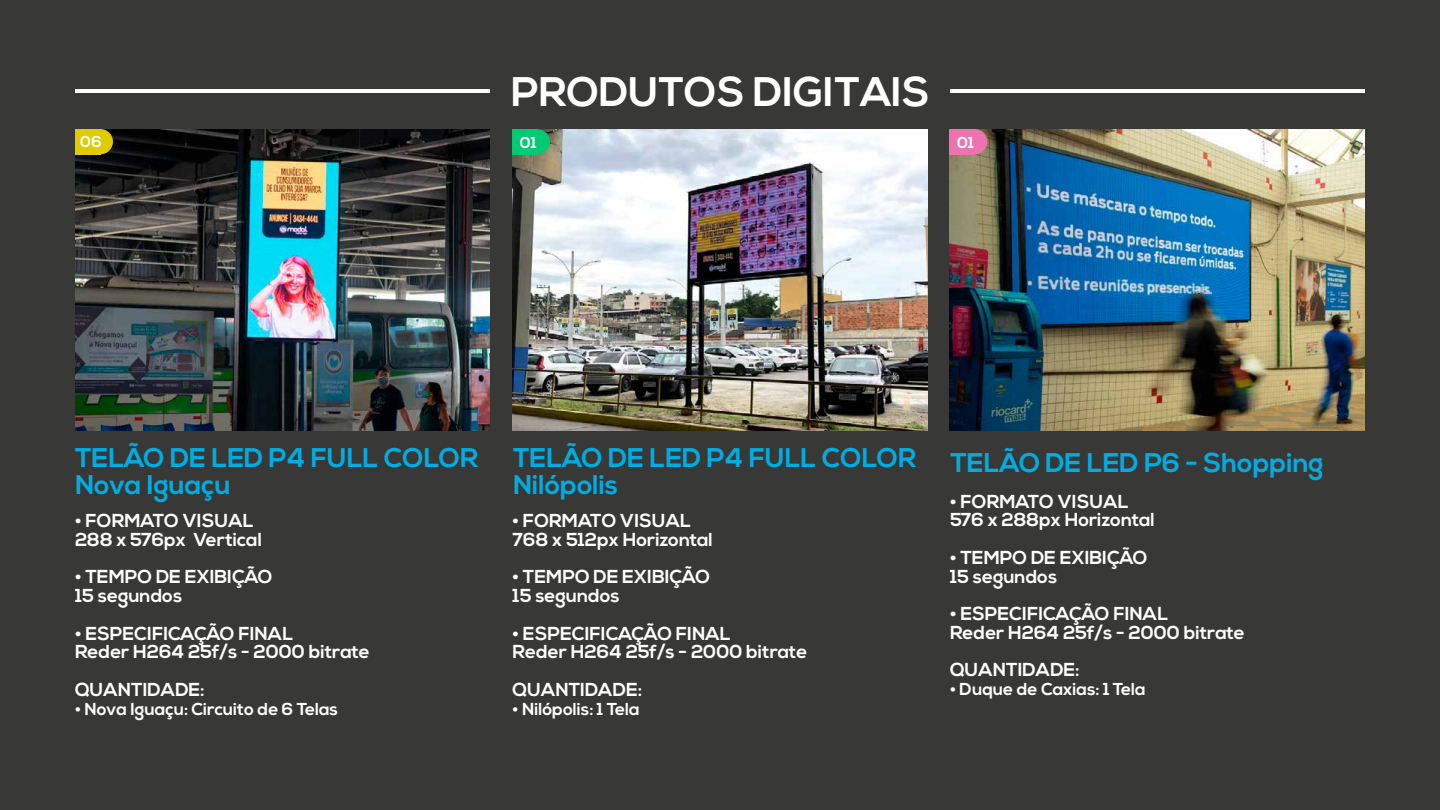
<style>
.page{position:relative;width:1440px;height:810px;background:#383837}
.page>*{position:absolute;margin:0;border:0;box-sizing:border-box;transform-origin:0 0}
.t1{font:700 41.25px "Nexa";color:#fff}
.t2{font:700 27px/27px "Nexa";color:#00ade3}
.t3{font:700 18.75px/18.8px "Nexa";color:#fff}
.t4{font:700 17.25px "Nexa";color:#fff}
.t5{font:700 15.75px "Nexa";color:#fff}
</style>
<div class="page">
<hr style="left:75px;top:90px;width:415px;height:3px;background:#fff">
<hr style="left:950px;top:90px;width:415px;height:3px;background:#fff">
<img style="left:950px;top:129px;width:414px;height:301px">
<img style="left:512px;top:129px;width:415px;height:301px">
<img style="left:75px;top:129px;width:415px;height:301px">
<div style="left:75px;top:129px;width:25px;height:25px;background:#e0ca00"></div>
<div style="left:88px;top:129px;width:25px;height:25px;background:#e0ca00;border-radius:50%"></div>
<div style="left:512px;top:129px;width:25px;height:25px;background:#00cb74"></div>
<div style="left:525px;top:129px;width:25px;height:25px;background:#00cb74;border-radius:50%"></div>
<div style="left:950px;top:129px;width:25px;height:25px;background:#ed73ae"></div>
<div style="left:962px;top:129px;width:25px;height:25px;background:#ed73ae;border-radius:50%"></div>
<h1 class="t1" style="left:511px;top:68px;width:420px">PRODUTOS DIGITAIS</h1>
<p class="t5" style="left:80px;top:133px;width:23px">06</p>
<p class="t5" style="left:520px;top:133px;width:18px">01</p>
<p class="t5" style="left:957px;top:133px;width:18px">01</p>
<h2 class="t2" style="left:75px;top:445px;width:405px">TELÃO DE LED P4 FULL COLOR<br>Nova Iguaçu</h2>
<p class="t3" style="left:75px;top:512px;width:188px">• FORMATO VISUAL<br>288 x 576px Vertical</p>
<p class="t3" style="left:75px;top:568px;width:199px">• TEMPO DE EXIBIÇÃO<br>15 segundos</p>
<p class="t3" style="left:75px;top:624px;width:296px">• ESPECIFICAÇÃO FINAL<br>Reder H264 25f/s - 2000 bitrate</p>
<p class="t3" style="left:75px;top:681px;width:131px">QUANTIDADE:</p>
<p class="t4" style="left:75px;top:699px;width:265px">• Nova Iguaçu: Circuito de 6 Telas</p>
<h2 class="t2" style="left:513px;top:445px;width:405px">TELÃO DE LED P4 FULL COLOR<br>Nilópolis</h2>
<p class="t3" style="left:512px;top:512px;width:202px">• FORMATO VISUAL<br>768 x 512px Horizontal</p>
<p class="t3" style="left:512px;top:568px;width:199px">• TEMPO DE EXIBIÇÃO<br>15 segundos</p>
<p class="t3" style="left:512px;top:624px;width:296px">• ESPECIFICAÇÃO FINAL<br>Reder H264 25f/s - 2000 bitrate</p>
<p class="t3" style="left:512px;top:681px;width:131px">QUANTIDADE:</p>
<p class="t4" style="left:512px;top:699px;width:129px">• Nilópolis: 1 Tela</p>
<h2 class="t2" style="left:950px;top:450px;width:375px">TELÃO DE LED P6 - Shopping</h2>
<p class="t3" style="left:950px;top:493px;width:206px">• FORMATO VISUAL<br>576 x 288px Horizontal</p>
<p class="t3" style="left:950px;top:549px;width:199px">• TEMPO DE EXIBIÇÃO<br>15 segundos</p>
<p class="t3" style="left:950px;top:605px;width:296px">• ESPECIFICAÇÃO FINAL<br>Reder H264 25f/s - 2000 bitrate</p>
<p class="t3" style="left:950px;top:661px;width:131px">QUANTIDADE:</p>
<p class="t4" style="left:950px;top:679px;width:197px">• Duque de Caxias: 1 Tela</p>
</div>
